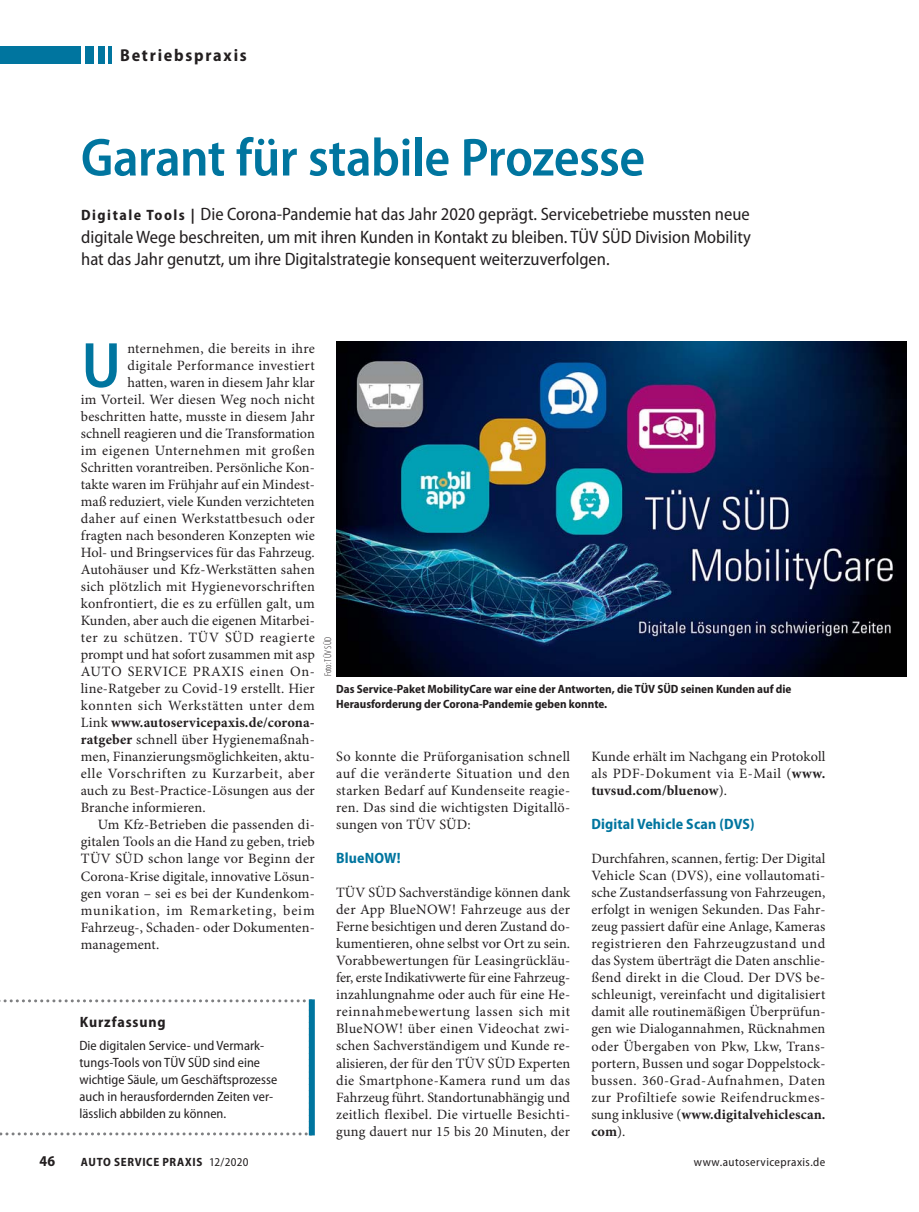
<style>
.page{position:relative;width:919px;height:1212px;background:#fff}
.page>*{position:absolute;margin:0;border:0;box-sizing:border-box;transform-origin:0 0}
.t1{font:600 semi-condensed 64.65px "Myriad Pro";color:#00759f}
.t2{font:600 semi-condensed 54px "Myriad Pro";letter-spacing:-.01em;color:#00759f}
.t3{font:semi-condensed 18px/22.5px "Myriad Pro";color:#231f20;text-align:justify}
.t4{font:700 semi-condensed 17.25px "Myriad Pro";letter-spacing:.1em;color:#231f20}
.t5{font:700 semi-condensed 15px "Myriad Pro";letter-spacing:.01em;color:#00759f}
.t6{font:700 semi-condensed 15px "Myriad Pro";letter-spacing:.055em;color:#231f20}
.t7{font:14.25px/17px "Minion Pro";letter-spacing:.015em;color:#231f20;text-align:justify}
.t8{font:14.25px "Minion Pro";letter-spacing:.045em;color:#231f20}
.t9{font:700 14.25px "Minion Pro";letter-spacing:.01em;color:#231f20}
.t10{font:14.25px "Minion Pro";letter-spacing:.035em;color:#231f20}
.t11{font:14.25px "Minion Pro";letter-spacing:.06em;color:#231f20}
.t12{font:semi-condensed 13.5px/17px "Myriad Pro";letter-spacing:.005em;color:#231f20}
.t13{font:700 semi-condensed 12px/15px "Myriad Pro";color:#231f20}
.t14{font:700 semi-condensed 12px "Myriad Pro";letter-spacing:.055em;color:#231f20}
.t15{font:semi-condensed 12px "Myriad Pro";letter-spacing:.035em;color:#231f20}
.t16{font:300 condensed 9.75px "Myriad Pro";color:#231f20}
.s1{font-weight:700;font-size:15px}
.s2{font-weight:400}
.s3{font-weight:700}
</style>
<div class="page">
<hr style="left:108px;top:47px;width:4px;height:17px;background:#00759f">
<div style="left:85px;top:47px;width:9px;height:17px;background:#00759f"></div>
<div style="left:98px;top:47px;width:6px;height:17px;background:#00759f"></div>
<div style="left:0;top:47px;width:81px;height:17px;background:#00759f"></div>
<svg style="left:0;top:999px;width:309px;height:136px"></svg>
<div style="left:309px;top:999px;width:6px;height:136px;background:#00759f"></div>
<img style="left:336px;top:342px;width:570px;height:334px">
<p class="t4" style="left:120px;top:49px;width:128px">Betriebspraxis</p>
<h2 class="t2" style="left:81px;top:125px;width:565px">Garant für stabile Prozesse</h2>
<p class="t3" style="left:81px;top:205px;width:671px"><span class="s1">Digitale Tools |</span> Die Corona-Pandemie hat das Jahr 2020 geprägt. Servicebetriebe mussten neue digitale Wege beschreiten, um mit ihren Kunden in Kontakt zu bleiben. TÜV SÜD Division Mobility hat das Jahr genutzt, um ihre Digitalstrategie konsequent weiterzuverfolgen.</p>
<h1 class="t1" style="left:81px;top:327px;width:41px">U</h1>
<p class="t7" style="left:127px;top:341px;width:189px">nternehmen, die bereits in ihre</p>
<p class="t7" style="left:127px;top:358px;width:189px">digitale Performance investiert</p>
<p class="t7" style="left:127px;top:375px;width:189px">hatten, waren in diesem Jahr klar</p>
<p class="t7" style="left:81px;top:392px;width:235px">im Vorteil. Wer diesen Weg noch nicht</p>
<p class="t7" style="left:81px;top:409px;width:235px">beschritten hatte, musste in diesem Jahr</p>
<p class="t7" style="left:81px;top:426px;width:235px">schnell reagieren und die Transformation</p>
<p class="t10" style="left:81px;top:445px;width:235px">im eigenen Unternehmen mit großen</p>
<p class="t7" style="left:81px;top:460px;width:235px">Schritten vorantreiben. Persönliche Kon-</p>
<p class="t7" style="left:81px;top:477px;width:235px">takte waren im Frühjahr auf ein Mindest-</p>
<p class="t7" style="left:81px;top:494px;width:235px">maß reduziert, viele Kunden verzichteten</p>
<p class="t7" style="left:81px;top:511px;width:235px">daher auf einen Werkstattbesuch oder</p>
<p class="t7" style="left:81px;top:528px;width:235px">fragten nach besonderen Konzepten wie</p>
<p class="t7" style="left:81px;top:545px;width:235px">Hol- und Bringservices für das Fahrzeug.</p>
<p class="t7" style="left:81px;top:562px;width:235px">Autohäuser und Kfz-Werkstätten sahen</p>
<p class="t7" style="left:81px;top:579px;width:235px">sich plötzlich mit Hygienevorschriften</p>
<p class="t7" style="left:81px;top:596px;width:235px">konfrontiert, die es zu erfüllen galt, um</p>
<p class="t7" style="left:81px;top:613px;width:235px">Kunden, aber auch die eigenen Mitarbei-</p>
<p class="t8" style="left:81px;top:632px;width:235px">ter zu schützen. TÜV SÜD reagierte</p>
<p class="t7" style="left:81px;top:647px;width:235px">prompt und hat sofort zusammen mit asp</p>
<p class="t8" style="left:81px;top:666px;width:235px">AUTO SERVICE PRAXIS einen On-</p>
<p class="t7" style="left:81px;top:681px;width:235px">line-Ratgeber zu Covid-19 erstellt. Hier</p>
<p class="t8" style="left:81px;top:700px;width:235px">konnten sich Werkstätten unter dem</p>
<p class="t9" style="left:81px;top:717px;width:235px"><span class="s2">Link</span> www.autoservicepaxis.de/corona-</p>
<p class="t7" style="left:81px;top:732px;width:235px"><span class="s3">ratgeber</span> schnell über Hygienemaßnah-</p>
<p class="t7" style="left:81px;top:749px;width:236px">men, Finanzierungsmöglichkeiten, aktu-</p>
<p class="t8" style="left:81px;top:768px;width:235px">elle Vorschriften zu Kurzarbeit, aber</p>
<p class="t7" style="left:81px;top:784px;width:235px">auch zu Best-Practice-Lösungen aus der</p>
<p class="t7" style="left:81px;top:801px;width:126px">Branche informieren.</p>
<p class="t7" style="left:98px;top:818px;width:218px">Um Kfz-Betrieben die passenden di-</p>
<p class="t7" style="left:81px;top:835px;width:235px">gitalen Tools an die Hand zu geben, trieb</p>
<p class="t7" style="left:81px;top:852px;width:235px">TÜV SÜD schon lange vor Beginn der</p>
<p class="t7" style="left:81px;top:869px;width:235px">Corona-Krise digitale, innovative Lösun-</p>
<p class="t7" style="left:81px;top:886px;width:235px">gen voran – sei es bei der Kundenkom-</p>
<p class="t11" style="left:81px;top:904px;width:235px">munikation, im Remarketing, beim</p>
<p class="t7" style="left:81px;top:920px;width:235px">Fahrzeug-, Schaden- oder Dokumenten-</p>
<p class="t7" style="left:81px;top:937px;width:80px">management.</p>
<p class="t6" style="left:80px;top:1016px;width:87px">Kurzfassung</p>
<p class="t12" style="left:79px;top:1039px;width:199px">Die digitalen Service- und Vermark&shy;tungs-Tools von TÜV SÜD sind eine wichtige Säule, um Geschäftsprozesse auch in herausfordernden Zeiten ver&shy;lässlich abbilden zu können.</p>
<p class="t16" style="left:322px;top:676px;width:40px;rotate:-90deg">Foto: TÜV SÜD</p>
<p class="t13" style="left:336px;top:682px;width:457px">Das Service-Paket MobilityCare war eine der Antworten, die TÜV SÜD seinen Kunden auf die<br>Herausforderung der Corona-Pandemie geben konnte.</p>
<p class="t7" style="left:336px;top:749px;width:235px">So konnte die Prüforganisation schnell auf die veränderte Situation und den starken Bedarf auf Kundenseite reagie&shy;ren. Das sind die wichtigsten Digitallö&shy;sungen von TÜV SÜD:</p>
<p class="t5" style="left:336px;top:852px;width:66px">BlueNOW!</p>
<p class="t7" style="left:336px;top:885px;width:236px">TÜV SÜD Sachverständige können dank der App BlueNOW! Fahrzeuge aus der Ferne besichtigen und deren Zustand do&shy;kumentieren, ohne selbst vor Ort zu sein.<br>Vorabbewertungen für Leasingrückläu&shy;fer, erste Indikativwerte für eine Fahrzeug&shy;inzahlungnahme oder auch für eine He&shy;reinnahmebewertung lassen sich mit BlueNOW! über einen Videochat zwi&shy;schen Sachverständigem und Kunde re&shy;alisieren, der für den TÜV SÜD Experten die Smartphone-Kamera rund um das Fahrzeug führt. Standortunabhängig und zeitlich flexibel. Die virtuelle Besichti&shy;gung dauert nur 15 bis 20 Minuten, der</p>
<p class="t7" style="left:591px;top:749px;width:235px">Kunde erhält im Nachgang ein Protokoll als PDF-Dokument via E-Mail (<span class="s3">www. tuvsud.com/bluenow</span>).</p>
<p class="t5" style="left:591px;top:818px;width:165px">Digital Vehicle Scan (DVS)</p>
<p class="t7" style="left:591px;top:851px;width:235px">Durchfahren, scannen, fertig: Der Digital Vehicle Scan (DVS), eine vollautomati&shy;sche Zustandserfassung von Fahrzeugen, erfolgt in wenigen Sekunden. Das Fahr&shy;zeug passiert dafür eine Anlage, Kameras registrieren den Fahrzeugzustand und das System überträgt die Daten anschlie&shy;ßend direkt in die Cloud. Der DVS be&shy;schleunigt, vereinfacht und digitalisiert damit alle routinemäßigen Überprüfun&shy;gen wie Dialogannahmen, Rücknahmen oder Übergaben von Pkw, Lkw, Trans&shy;portern, Bussen und sogar Doppelstock&shy;bussen. 360-Grad-Aufnahmen, Daten zur Profiltiefe sowie Reifendruckmes&shy;sung inklusive (<span class="s3">www.digitalvehiclescan. com</span>).</p>
<p class="t6" style="left:39px;top:1155px;width:17px">46</p>
<p class="t14" style="left:81px;top:1157px;width:169px">AUTO SERVICE PRAXIS <span class="s2">12/2020</span></p>
<p class="t15" style="left:693px;top:1157px;width:133px">www.autoservicepraxis.de</p>
</div>
